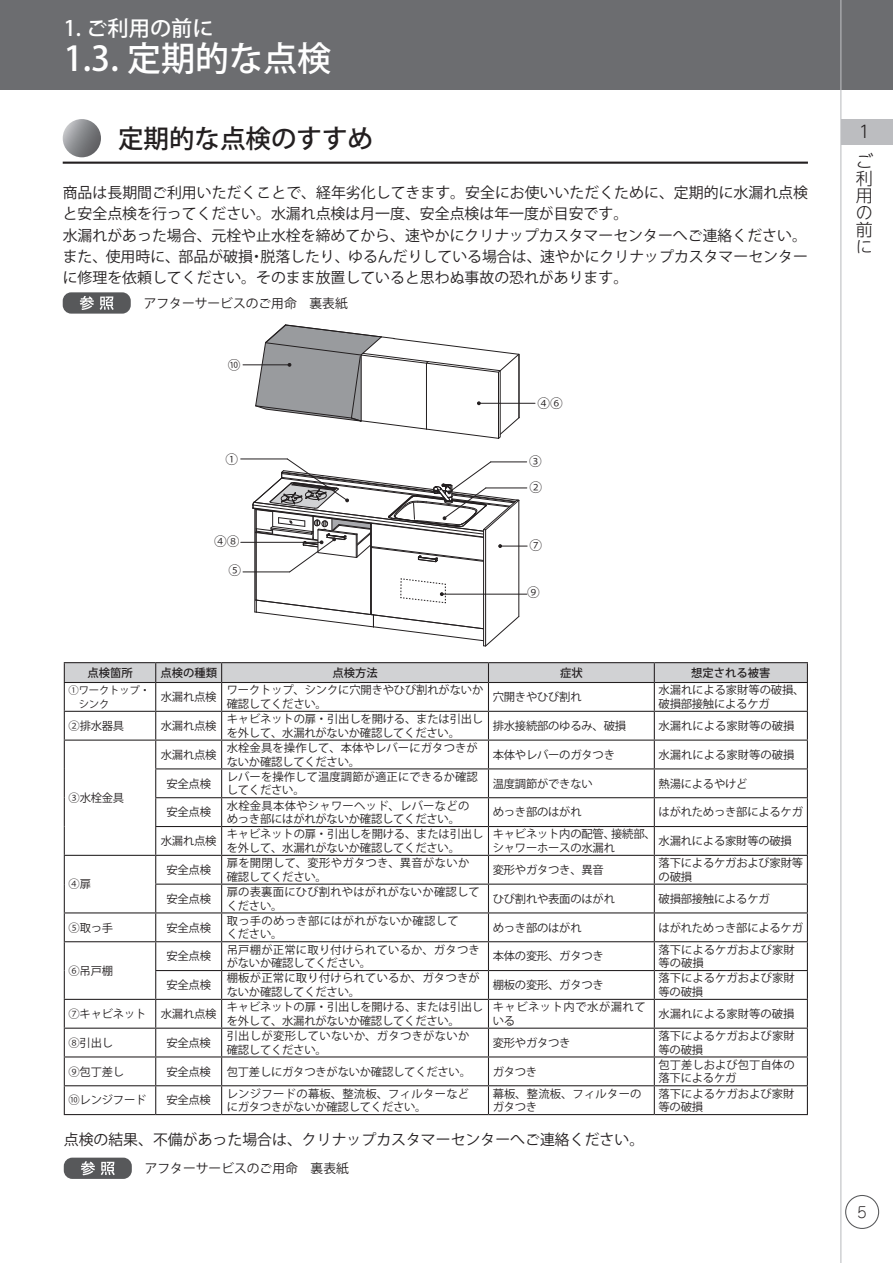
<style>
.page{position:relative;width:893px;height:1263px;background:#fff}
.page>*{position:absolute;margin:0;border:0;box-sizing:border-box;transform-origin:0 0}
.t1{font:500 34.05px "Koz Go Pr 6 N";color:#fff}
.t2{font:500 25.5px "Koz Go Pr 6 N";color:#231f20}
.t3{font:500 21.3px "Koz Go Pr 6 N";color:#fff}
.t4{font:300 16.95px/17px "UD Shin Go NT Pro";color:#231f20}
.t5{font:14.85px/21.3px "Koz Go Pr 6 N";color:#231f20}
.t6{font:300 14.85px "Jun 101 Pro";color:#231f20}
.t7{font:12.75px "Koz Go Pr 6 N";color:#231f20}
.t8{font:12.6px "Koz Go Pr 6 N";color:#231f20}
.t9{font:11.25px/13.5px "Koz Go Pr 6 N";letter-spacing:-.02em;color:#231f20}
.t10{font:11.25px/13.5px "Koz Go Pr 6 N";color:#231f20}
.t11{font:11.25px/13.5px "Koz Go Pr 6 N";letter-spacing:.02em;color:#231f20}
.t12{font:11.25px/13.5px "Koz Go Pr 6 N";letter-spacing:.025em;color:#231f20}
.t13{font:11.25px/13.5px "Koz Go Pr 6 N";letter-spacing:.01em;color:#231f20}
.t14{font:11.25px/13.5px "Koz Go Pr 6 N";letter-spacing:.005em;color:#231f20}
.t15{font:11.25px/13.5px "Koz Go Pr 6 N";letter-spacing:.015em;color:#231f20}
.t16{font:500 11.25px "Koz Go Pr 6 N";color:#231f20}
.t17{font:11.25px/13.5px "Koz Go Pr 6 N";letter-spacing:.045em;color:#231f20}
.t18{font:10.35px/13.5px "Koz Go Pr 6 N";letter-spacing:-.02em;color:#231f20}
</style>
<div class="page">
<div style="left:841px;top:119px;width:52px;height:26px;background:#bcbdc0"></div>
<div style="left:0;top:0;width:893px;height:89px;background:#6c6d70"></div>
<div style="left:845px;top:1195px;width:34px;height:34px;border:1px solid #57585a;border-radius:50%"></div>
<hr style="left:63px;top:162px;width:745px;height:2px;background:#231f20">
<svg style="left:63px;top:119px;width:38px;height:38px"></svg>
<div style="left:63px;top:292px;width:68px;height:22px;background:#57585a;border-radius:9px"></div>
<svg style="left:80px;top:296px;width:14px;height:14px"></svg>
<svg style="left:100px;top:296px;width:14px;height:14px"></svg>
<hr style="left:64px;top:662px;width:92px;height:1px;background:#231f20">
<hr style="left:156px;top:662px;width:66px;height:1px;background:#231f20">
<hr style="left:222px;top:662px;width:266px;height:1px;background:#231f20">
<hr style="left:488px;top:662px;width:166px;height:1px;background:#231f20">
<hr style="left:654px;top:662px;width:154px;height:1px;background:#231f20">
<svg style="left:64px;top:663px;width:744px;height:451px"></svg>
<hr style="left:64px;top:1114px;width:92px;height:1px;background:#231f20">
<hr style="left:156px;top:1114px;width:66px;height:1px;background:#231f20">
<hr style="left:222px;top:1114px;width:266px;height:1px;background:#231f20">
<hr style="left:488px;top:1114px;width:166px;height:1px;background:#231f20">
<hr style="left:654px;top:1114px;width:154px;height:1px;background:#231f20">
<div style="left:64px;top:1157px;width:68px;height:22px;background:#57585a;border-radius:9px"></div>
<svg style="left:81px;top:1161px;width:14px;height:14px"></svg>
<svg style="left:101px;top:1162px;width:14px;height:13px"></svg>
<hr style="left:478px;top:403px;width:57px;height:1px;background:#231f20">
<hr style="left:243px;top:364px;width:47px;height:1px;background:#231f20">
<svg style="left:255px;top:324px;width:265px;height:115px"></svg>
<hr style="left:241px;top:542px;width:81px;height:1px;background:#231f20">
<hr style="left:243px;top:571px;width:47px;height:1px;background:#231f20">
<hr style="left:241px;top:459px;width:46px;height:1px;background:#231f20">
<svg style="left:252px;top:458px;width:275px;height:189px"></svg>
<h3 class="t3" style="left:64px;top:16px;width:152px">1. ご利用の前に</h3>
<h1 class="t1" style="left:64px;top:40px;width:269px">1.3. 定期的な点検</h1>
<h2 class="t2" style="left:118px;top:124px;width:257px">定期的な点検のすすめ</h2>
<p class="t5" style="left:63px;top:182px;width:747px">商品は長期間ご利用いただくことで、経年劣化してきます。安全にお使いいただくために、定期的に水漏れ点検と安全点検を行ってください。水漏れ点検は月一度、安全点検は年一度が目安です。<br>水漏れがあった場合、元栓や止水栓を締めてから、速やかにクリナップカスタマーセンターへご連絡ください。また、使用時に、部品が破損・脱落したり、ゆるんだりしている場合は、速やかにクリナップカスタマーセンターに修理を依頼してください。そのまま放置していると思わぬ事故の恐れがあります。</p>
<p class="t7" style="left:144px;top:296px;width:206px">アフターサービスのご用命　裏表紙</p>
<p class="t8" style="left:225px;top:452px;width:14px">①</p>
<p class="t8" style="left:214px;top:534px;width:27px">④⑧</p>
<p class="t8" style="left:228px;top:563px;width:14px">⑤</p>
<p class="t8" style="left:538px;top:396px;width:27px">④⑥</p>
<p class="t8" style="left:529px;top:454px;width:14px">③</p>
<p class="t8" style="left:529px;top:481px;width:14px">②</p>
<p class="t8" style="left:530px;top:539px;width:14px">⑦</p>
<p class="t8" style="left:527px;top:586px;width:14px">⑨</p>
<p class="t16" style="left:87px;top:666px;width:47px">点検箇所</p>
<p class="t16" style="left:160px;top:666px;width:58px">点検の種類</p>
<p class="t16" style="left:332px;top:666px;width:47px">点検方法</p>
<p class="t16" style="left:560px;top:666px;width:24px">症状</p>
<p class="t16" style="left:691px;top:666px;width:81px">想定される被害</p>
<p class="t18" style="left:69px;top:684px;width:83px">①ワークトップ・　シンク</p>
<p class="t9" style="left:161px;top:690px;width:57px">水漏れ点検</p>
<p class="t9" style="left:227px;top:684px;width:258px">ワークトップ、シンクに穴開きやひび割れがないか確認してください。</p>
<p class="t9" style="left:493px;top:690px;width:90px">穴開きやひび割れ</p>
<p class="t9" style="left:659px;top:684px;width:147px">水漏れによる家財等の破損、破損部接触によるケガ</p>
<p class="t9" style="left:69px;top:719px;width:57px">②排水器具</p>
<p class="t9" style="left:161px;top:719px;width:57px">水漏れ点検</p>
<p class="t9" style="left:227px;top:713px;width:258px">キャビネットの扉・引出しを開ける、または引出しを外して、水漏れがないか確認してください。</p>
<p class="t9" style="left:493px;top:719px;width:135px">排水接続部のゆるみ、破損</p>
<p class="t10" style="left:659px;top:719px;width:137px">水漏れによる家財等の破損</p>
<p class="t9" style="left:69px;top:791px;width:57px">③水栓金具</p>
<p class="t9" style="left:69px;top:878px;width:24px">④扉</p>
<p class="t9" style="left:161px;top:748px;width:57px">水漏れ点検</p>
<p class="t13" style="left:227px;top:741px;width:253px">水栓金具を操作して、本体やレバーにガタつきがないか確認してください。</p>
<p class="t9" style="left:493px;top:748px;width:124px">本体やレバーのガタつき</p>
<p class="t10" style="left:659px;top:748px;width:137px">水漏れによる家財等の破損</p>
<p class="t9" style="left:166px;top:777px;width:46px">安全点検</p>
<p class="t13" style="left:227px;top:770px;width:253px">レバーを操作して温度調節が適正にできるか確認してください。</p>
<p class="t9" style="left:493px;top:777px;width:102px">温度調節ができない</p>
<p class="t9" style="left:659px;top:777px;width:90px">熱湯によるやけど</p>
<p class="t9" style="left:166px;top:806px;width:46px">安全点検</p>
<p class="t9" style="left:227px;top:799px;width:244px">水栓金具本体やシャワーヘッド、レバーなどのめっき部にはがれがないか確認してください。</p>
<p class="t9" style="left:493px;top:806px;width:90px">めっき部のはがれ</p>
<p class="t9" style="left:659px;top:806px;width:146px">はがれためっき部によるケガ</p>
<p class="t9" style="left:161px;top:834px;width:57px">水漏れ点検</p>
<p class="t9" style="left:227px;top:828px;width:258px">キャビネットの扉・引出しを開ける、または引出しを外して、水漏れがないか確認してください。</p>
<p class="t9" style="left:493px;top:828px;width:164px">キャビネット内の配管、接続部、シャワーホースの水漏れ</p>
<p class="t9" style="left:659px;top:834px;width:135px">水漏れによる家財等の破損</p>
<p class="t9" style="left:166px;top:863px;width:46px">安全点検</p>
<p class="t12" style="left:227px;top:857px;width:244px">扉を開閉して、変形やガタつき、異音がないか確認してください。</p>
<p class="t9" style="left:493px;top:863px;width:113px">変形やガタつき、異音</p>
<p class="t9" style="left:659px;top:857px;width:146px">落下によるケガおよび家財等の破損</p>
<p class="t9" style="left:166px;top:892px;width:46px">安全点検</p>
<p class="t15" style="left:227px;top:885px;width:255px">扉の表裏面にひび割れやはがれがないか確認してください。</p>
<p class="t9" style="left:493px;top:892px;width:124px">ひび割れや表面のはがれ</p>
<p class="t9" style="left:659px;top:892px;width:113px">破損部接触によるケガ</p>
<p class="t9" style="left:69px;top:921px;width:46px">⑤取っ手</p>
<p class="t9" style="left:166px;top:921px;width:46px">安全点検</p>
<p class="t12" style="left:227px;top:914px;width:234px">取っ手のめっき部にはがれがないか確認してください。</p>
<p class="t9" style="left:493px;top:921px;width:90px">めっき部のはがれ</p>
<p class="t9" style="left:659px;top:921px;width:146px">はがれためっき部によるケガ</p>
<p class="t9" style="left:69px;top:964px;width:46px">⑥吊戸棚</p>
<p class="t9" style="left:166px;top:950px;width:46px">安全点検</p>
<p class="t11" style="left:227px;top:943px;width:255px">吊戸棚が正常に取り付けられているか、ガタつきがないか確認してください。</p>
<p class="t9" style="left:493px;top:950px;width:113px">本体の変形、ガタつき</p>
<p class="t10" style="left:659px;top:943px;width:138px">落下によるケガおよび家財等の破損</p>
<p class="t9" style="left:166px;top:978px;width:46px">安全点検</p>
<p class="t11" style="left:227px;top:972px;width:255px">棚板が正常に取り付けられているか、ガタつきがないか確認してください。</p>
<p class="t9" style="left:493px;top:978px;width:113px">棚板の変形、ガタつき</p>
<p class="t10" style="left:659px;top:972px;width:138px">落下によるケガおよび家財等の破損</p>
<p class="t9" style="left:69px;top:1007px;width:79px">⑦キャビネット</p>
<p class="t9" style="left:161px;top:1007px;width:57px">水漏れ点検</p>
<p class="t9" style="left:227px;top:1001px;width:258px">キャビネットの扉・引出しを開ける、または引出しを外して、水漏れがないか確認してください。</p>
<p class="t17" style="left:493px;top:1001px;width:155px">キャビネット内で水が漏れている</p>
<p class="t10" style="left:659px;top:1007px;width:137px">水漏れによる家財等の破損</p>
<p class="t9" style="left:69px;top:1036px;width:46px">⑧引出し</p>
<p class="t9" style="left:166px;top:1036px;width:46px">安全点検</p>
<p class="t12" style="left:227px;top:1029px;width:244px">引出しが変形していないか、ガタつきがないか確認してください。</p>
<p class="t9" style="left:493px;top:1036px;width:79px">変形やガタつき</p>
<p class="t10" style="left:658px;top:1029px;width:138px">落下によるケガおよび家財等の破損</p>
<p class="t9" style="left:69px;top:1065px;width:57px">⑨包丁差し</p>
<p class="t9" style="left:166px;top:1065px;width:46px">安全点検</p>
<p class="t9" style="left:227px;top:1065px;width:246px">包丁差しにガタつきがないか確認してください。</p>
<p class="t9" style="left:493px;top:1065px;width:46px">ガタつき</p>
<p class="t10" style="left:658px;top:1058px;width:138px">包丁差しおよび包丁自体の落下によるケガ</p>
<p class="t9" style="left:69px;top:1094px;width:79px">⑩レンジフード</p>
<p class="t9" style="left:166px;top:1094px;width:46px">安全点検</p>
<p class="t14" style="left:227px;top:1087px;width:244px">レンジフードの幕板、整流板、フィルターなどにガタつきがないか確認してください。</p>
<p class="t11" style="left:493px;top:1087px;width:150px">幕板、整流板、フィルターのガタつき</p>
<p class="t10" style="left:658px;top:1087px;width:138px">落下によるケガおよび家財等の破損</p>
<h3 class="t5" style="left:64px;top:1129px;width:582px">点検の結果、不備があった場合は、クリナップカスタマーセンターへご連絡ください。</h3>
<p class="t7" style="left:145px;top:1161px;width:206px">アフターサービスのご用命　裏表紙</p>
<h3 class="t4" style="left:859px;top:123px;width:13px">1</h3>
<h3 class="t4" style="left:856px;top:153px;width:19px">ご利用の前に</h3>
<h3 class="t6" style="left:857px;top:1200px;width:11px">5</h3>
</div>
